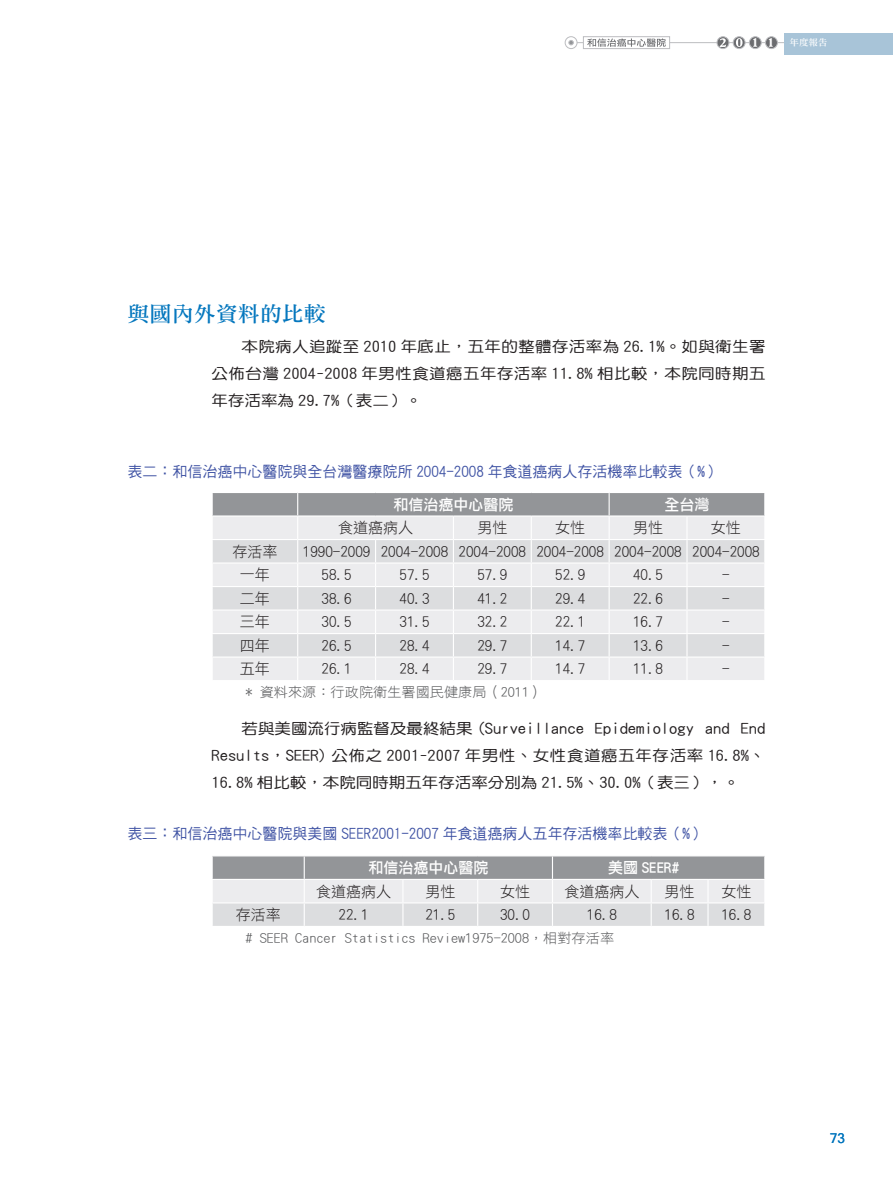
<style>
.page{position:relative;width:893px;height:1191px;background:#fff}
.page>*{position:absolute;margin:0;border:0;box-sizing:border-box;transform-origin:0 0}
.文中標{font:21px "DF Li Song W5 WIN BF";color:#0577be;scale:1.05 1}
.t1{font:15px "DF Li Hei W3 WIN BF";color:#231f20}
.t2{font:15px/27px "DF Yuan W5 WIN BF";color:#231f20;text-align:justify;scale:1.1 1}
.t3{font:15px "DF Hei W5 WIN BF";color:#3d51a3}
.t4{font:15px "DF Li Hei W5 WIN BF";color:#fff}
.二文{font:13.5px "DF Li Hei W3 WIN BF";color:#57585a;scale:1.05 1}
.t5{font:13.5px "Microsoft Sans Serif";color:#0577be}
.t6{font:12px "DF Li King Hei W8 WIN BF";color:#fff;scale:1.05 1}
.t7{font:9px "DF Li Song W5 WIN BF";color:#fff;scale:1.05 1}
</style>
<div class="page">
<hr style="left:571px;top:42px;width:322px;height:1px;background:#bcbdc0">
<div style="left:785px;top:34px;width:108px;height:21px;background:#a8c4d8"></div>
<div style="left:583px;top:36px;width:87px;height:13px;background:#fff;border:1px solid #bcbdc0"></div>
<svg style="left:565px;top:37px;width:12px;height:12px"></svg>
<div style="left:565px;top:36px;width:12px;height:13px;border:1px solid #bcbdc0;border-radius:50%"></div>
<svg style="left:717px;top:37px;width:12px;height:12px"></svg>
<div style="left:717px;top:36px;width:12px;height:13px;border:1px solid #bcbdc0;border-radius:50%"></div>
<svg style="left:720px;top:38px;width:6px;height:9px"></svg>
<svg style="left:733px;top:37px;width:12px;height:12px"></svg>
<div style="left:733px;top:36px;width:12px;height:13px;border:1px solid #bcbdc0;border-radius:50%"></div>
<svg style="left:736px;top:38px;width:6px;height:9px"></svg>
<div style="left:749px;top:37px;width:12px;height:12px;background:#6c6d70;border-radius:50%"></div>
<div style="left:749px;top:36px;width:13px;height:13px;border:1px solid #bcbdc0;border-radius:50%"></div>
<div style="left:765px;top:37px;width:12px;height:12px;background:#6c6d70;border-radius:50%"></div>
<div style="left:765px;top:36px;width:13px;height:13px;border:1px solid #bcbdc0;border-radius:50%"></div>
<svg style="left:587px;top:38px;width:79px;height:9px"></svg>
<svg style="left:569px;top:40px;width:4px;height:5px"></svg>
<svg style="left:212px;top:492px;width:553px;height:188px;background:#dddddf"></svg>
<hr style="left:212px;top:515px;width:86px;height:1px;background:#fff">
<hr style="left:298px;top:515px;width:78px;height:1px;background:#fff">
<hr style="left:376px;top:515px;width:77px;height:1px;background:#fff">
<hr style="left:453px;top:515px;width:78px;height:1px;background:#fff">
<hr style="left:531px;top:515px;width:78px;height:1px;background:#fff">
<hr style="left:609px;top:515px;width:78px;height:1px;background:#fff">
<hr style="left:687px;top:515px;width:78px;height:1px;background:#fff">
<svg style="left:212px;top:856px;width:553px;height:70px;background:#cacbce"></svg>
<hr style="left:212px;top:879px;width:92px;height:1px;background:#fff">
<hr style="left:304px;top:879px;width:99px;height:1px;background:#fff">
<hr style="left:403px;top:879px;width:75px;height:1px;background:#fff">
<hr style="left:478px;top:879px;width:74px;height:1px;background:#fff">
<hr style="left:552px;top:879px;width:99px;height:1px;background:#fff">
<hr style="left:651px;top:879px;width:57px;height:1px;background:#fff">
<hr style="left:708px;top:879px;width:57px;height:1px;background:#fff">
<p class="t6" style="left:752px;top:37px;width:22px">1 1</p>
<p class="t7" style="left:790px;top:38px;width:38px">年度報告</p>
<p class="文中標" style="left:128px;top:303px;width:191px">與國內外資料的比較</p>
<p class="t2" style="left:212px;top:333px;width:505px;text-indent:30px">本院病人追蹤至 2010 年底止，五年的整體存活率為 26.1%。如與衛生署公佈台灣 2004-2008 年男性食道癌五年存活率 11.8% 相比較，本院同時期五年存活率為 29.7%（表二）。</p>
<p class="t3" style="left:128px;top:464px;width:594px">表二：和信治癌中心醫院與全台灣醫療院所 2004-2008 年食道癌病人存活機率比較表（%）</p>
<p class="t4" style="left:393px;top:497px;width:121px">和信治癌中心醫院</p>
<p class="t4" style="left:664px;top:497px;width:46px">全台灣</p>
<p class="t1" style="left:338px;top:520px;width:76px">食道癌病人</p>
<p class="t1" style="left:477px;top:520px;width:31px">男性</p>
<p class="t1" style="left:555px;top:520px;width:31px">女性</p>
<p class="t1" style="left:633px;top:520px;width:31px">男性</p>
<p class="t1" style="left:711px;top:520px;width:31px">女性</p>
<p class="t1" style="left:232px;top:544px;width:46px">存活率</p>
<p class="t1" style="left:303px;top:544px;width:69px">1990-2009</p>
<p class="t1" style="left:381px;top:544px;width:69px">2004-2008</p>
<p class="t1" style="left:459px;top:544px;width:69px">2004-2008</p>
<p class="t1" style="left:536px;top:544px;width:69px">2004-2008</p>
<p class="t1" style="left:614px;top:544px;width:69px">2004-2008</p>
<p class="t1" style="left:692px;top:544px;width:69px">2004-2008</p>
<p class="t1" style="left:240px;top:567px;width:31px">一年</p>
<p class="t1" style="left:322px;top:567px;width:31px">58.5</p>
<p class="t1" style="left:399px;top:567px;width:31px">57.5</p>
<p class="t1" style="left:477px;top:567px;width:31px">57.9</p>
<p class="t1" style="left:555px;top:567px;width:31px">52.9</p>
<p class="t1" style="left:633px;top:567px;width:31px">40.5</p>
<p class="t1" style="left:722px;top:567px;width:9px">-</p>
<p class="t1" style="left:240px;top:591px;width:31px">二年</p>
<p class="t1" style="left:322px;top:591px;width:31px">38.6</p>
<p class="t1" style="left:399px;top:591px;width:31px">40.3</p>
<p class="t1" style="left:477px;top:591px;width:31px">41.2</p>
<p class="t1" style="left:555px;top:591px;width:31px">29.4</p>
<p class="t1" style="left:633px;top:591px;width:31px">22.6</p>
<p class="t1" style="left:722px;top:591px;width:9px">-</p>
<p class="t1" style="left:240px;top:614px;width:31px">三年</p>
<p class="t1" style="left:322px;top:614px;width:31px">30.5</p>
<p class="t1" style="left:399px;top:614px;width:31px">31.5</p>
<p class="t1" style="left:477px;top:614px;width:31px">32.2</p>
<p class="t1" style="left:555px;top:614px;width:31px">22.1</p>
<p class="t1" style="left:633px;top:614px;width:31px">16.7</p>
<p class="t1" style="left:722px;top:614px;width:9px">-</p>
<p class="t1" style="left:240px;top:638px;width:31px">四年</p>
<p class="t1" style="left:322px;top:638px;width:31px">26.5</p>
<p class="t1" style="left:399px;top:638px;width:31px">28.4</p>
<p class="t1" style="left:477px;top:638px;width:31px">29.7</p>
<p class="t1" style="left:555px;top:638px;width:31px">14.7</p>
<p class="t1" style="left:633px;top:638px;width:31px">13.6</p>
<p class="t1" style="left:722px;top:638px;width:9px">-</p>
<p class="t1" style="left:240px;top:661px;width:31px">五年</p>
<p class="t1" style="left:322px;top:661px;width:31px">26.1</p>
<p class="t1" style="left:399px;top:661px;width:31px">28.4</p>
<p class="t1" style="left:477px;top:661px;width:31px">29.7</p>
<p class="t1" style="left:555px;top:661px;width:31px">14.7</p>
<p class="t1" style="left:633px;top:661px;width:31px">11.8</p>
<p class="t1" style="left:722px;top:661px;width:9px">-</p>
<p class="二文" style="left:246px;top:685px;width:285px">* 資料來源：行政院衛生署國民健康局（2011）</p>
<p class="t2" style="left:212px;top:715px;width:505px;text-indent:30px">若與美國流行病監督及最終結果 (Surveillance Epidemiology and End Results，SEER) 公佈之 2001-2007 年男性、女性食道癌五年存活率 16.8%、16.8% 相比較，本院同時期五年存活率分別為 21.5%、30.0%（表三），。</p>
<p class="t3" style="left:128px;top:825px;width:579px">表三：和信治癌中心醫院與美國 SEER2001-2007 年食道癌病人五年存活機率比較表（%）</p>
<p class="t4" style="left:368px;top:860px;width:122px">和信治癌中心醫院</p>
<p class="t4" style="left:608px;top:860px;width:103px">美國 SEER#　　</p>
<p class="t1" style="left:316px;top:883px;width:77px">食道癌病人</p>
<p class="t1" style="left:425px;top:883px;width:31px">男性</p>
<p class="t1" style="left:500px;top:883px;width:31px">女性</p>
<p class="t1" style="left:564px;top:883px;width:76px">食道癌病人</p>
<p class="t1" style="left:665px;top:883px;width:31px">男性</p>
<p class="t1" style="left:721px;top:883px;width:31px">女性</p>
<p class="t1" style="left:236px;top:907px;width:46px">存活率</p>
<p class="t1" style="left:339px;top:907px;width:31px">22.1</p>
<p class="t1" style="left:425px;top:907px;width:31px">21.5</p>
<p class="t1" style="left:500px;top:907px;width:31px">30.0</p>
<p class="t1" style="left:587px;top:907px;width:31px">16.8</p>
<p class="t1" style="left:665px;top:907px;width:31px">16.8</p>
<p class="t1" style="left:721px;top:907px;width:31px">16.8</p>
<p class="二文" style="left:246px;top:931px;width:352px"># SEER Cancer Statistics Review1975-2008，相對存活率</p>
<p class="t5" style="left:830px;top:1129px;width:17px">73</p>
</div>
